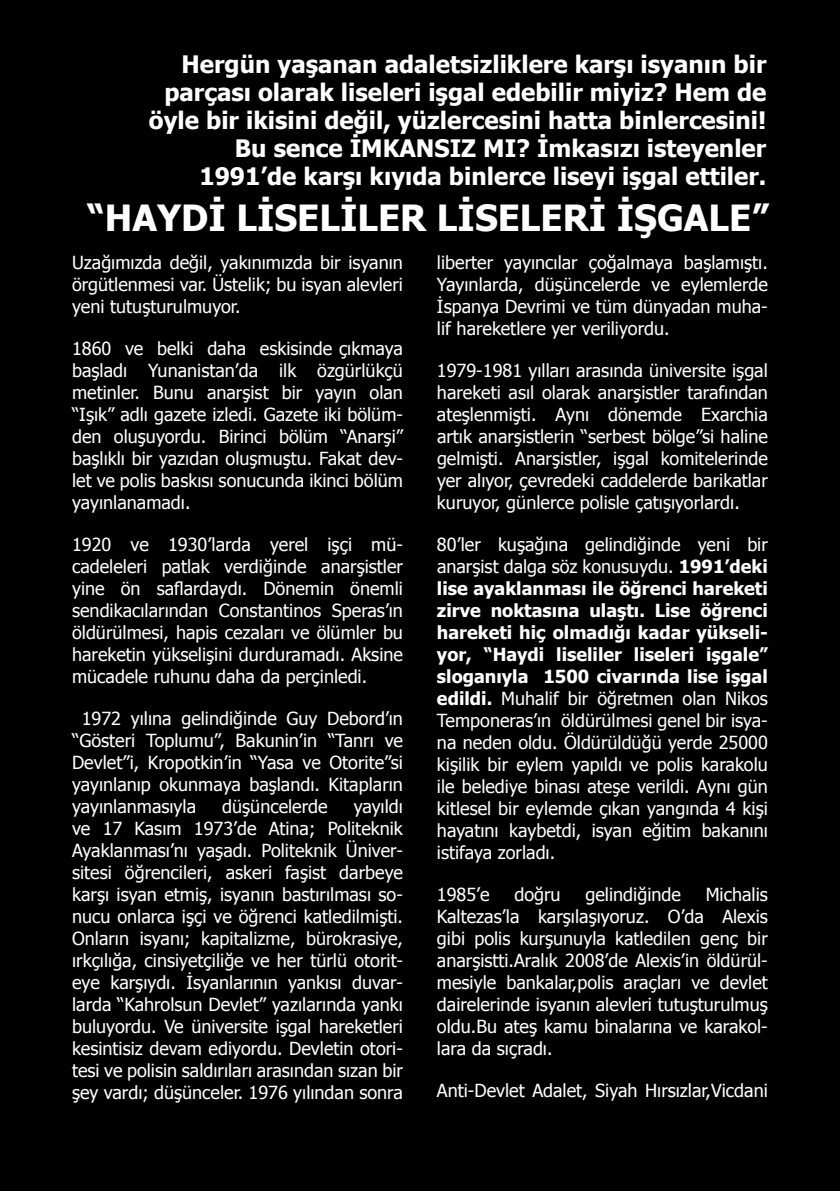
<style>
.page{position:relative;width:840px;height:1191px;background:#fff}
.page>*{position:absolute;margin:0;border:0;box-sizing:border-box;transform-origin:0 0}
.t1{font:700 36px "Tahoma";color:#fff}
.t2{font:700 24px/28px "Tahoma";color:#fff;text-align:right}
.t3{font:18px/22px "Tahoma";color:#fff;text-align:justify}
.s1{font-weight:700}
</style>
<div class="page">
<div style="left:0;top:0;width:839px;height:1191px;background:#000"></div>
<p class="t2" style="left:149px;top:48px;width:618px">Hergün yaşanan adaletsizliklere karşı isyanın bir parçası olarak liseleri işgal edebilir miyiz? Hem de öyle bir ikisini değil, yüzlercesini hatta binlercesini!<br>Bu sence İMKANSIZ MI? İmkasızı isteyenler 1991’de karşı kıyıda binlerce liseyi işgal ettiler.</p>
<h1 class="t1" style="left:87px;top:192px;width:683px">“HAYDİ LİSELİLER LİSELERİ İŞGALE”</h1>
<p class="t3" style="left:72px;top:251px;width:332px">Uzağımızda değil, yakınımızda bir isyanın örgütlenmesi var. Üstelik; bu isyan alevleri yeni tutuşturulmuyor.</p>
<p class="t3" style="left:72px;top:337px;width:332px">1860 ve belki daha eskisinde çıkmaya başladı Yunanistan’da ilk özgürlükçü metinler. Bunu anarşist bir yayın olan “Işık” adlı gazete izledi. Gazete iki bölüm&shy;den oluşuyordu. Birinci bölüm “Anarşi” başlıklı bir yazıdan oluşmuştu. Fakat dev&shy;let ve polis baskısı sonucunda ikinci bölüm yayınlanamadı.</p>
<p class="t3" style="left:72px;top:533px;width:332px">1920 ve 1930’larda yerel işçi mü&shy;cadeleleri patlak verdiğinde anarşistler yine ön saflardaydı. Dönemin önemli sendikacılarından Constantinos Speras’ın öldürülmesi, hapis cezaları ve ölümler bu hareketin yükselişini durduramadı. Aksine mücadele ruhunu daha da perçinledi.</p>
<p class="t3" style="left:72px;top:707px;width:332px;text-indent:10px">1972 yılına gelindiğinde Guy Debord’ın “Gösteri Toplumu”, Bakunin’in “Tanrı ve Devlet”i, Kropotkin’in “Yasa ve Otorite”si yayınlanıp okunmaya başlandı. Kitapların yayınlanmasıyla</p>
<p class="t3" style="left:72px;top:795px;width:332px;text-indent:281px">yayıldı ve 17 Kasım 1973’de Atina; Politeknik Ayaklanması’nı yaşadı. Politeknik Üniver&shy;sitesi öğrencileri, askeri faşist darbeye karşı isyan etmiş, isyanın bastırılması so&shy;nucu onlarca işçi ve öğrenci katledilmişti.<br>Onların isyanı; kapitalizme, bürokrasiye, ırkçılığa, cinsiyetçiliğe ve her türlü otorit&shy;eye karşıydı. İsyanlarının yankısı duvar&shy;larda “Kahrolsun Devlet” yazılarında yankı buluyordu. Ve üniversite işgal hareketleri kesintisiz devam ediyordu. Devletin otori&shy;tesi ve polisin saldırıları arasından sızan bir şey vardı; düşünceler. 1976 yılından sonra</p>
<p class="t3" style="left:222px;top:795px;width:107px">düşüncelerde</p>
<p class="t3" style="left:436px;top:251px;width:332px">liberter yayıncılar çoğalmaya başlamıştı.<br>Yayınlarda, düşüncelerde ve eylemlerde İspanya Devrimi ve tüm dünyadan muha&shy;lif hareketlere yer veriliyordu.</p>
<p class="t3" style="left:436px;top:359px;width:332px">1979-1981 yılları arasında üniversite işgal hareketi asıl olarak anarşistler tarafından ateşlenmişti. Aynı dönemde Exarchia artık anarşistlerin “serbest bölge”si haline gelmişti. Anarşistler, işgal komitelerinde yer alıyor, çevredeki caddelerde barikatlar kuruyor, günlerce polisle çatışıyorlardı.</p>
<p class="t3" style="left:436px;top:533px;width:332px">80’ler kuşağına gelindiğinde yeni bir anarşist dalga söz konusuydu. <span class="s1">1991’deki lise ayaklanması ile öğrenci hareketi zirve noktasına ulaştı. Lise öğrenci hareketi hiç olmadığı kadar yükseli&shy;yor, “Haydi liseliler liseleri işgale” sloganıyla 1500 civarında lise işgal edildi.</span> Muhalif bir öğretmen olan Nikos Temponeras’ın öldürülmesi genel bir isya&shy;na neden oldu. Öldürüldüğü yerde 25000 kişilik bir eylem yapıldı ve polis karakolu ile belediye binası ateşe verildi. Aynı gün kitlesel bir eylemde çıkan yangında 4 kişi hayatını kaybetdi, isyan eğitim bakanını istifaya zorladı.</p>
<p class="t3" style="left:436px;top:883px;width:54px">1985’e</p>
<p class="t3" style="left:514px;top:883px;width:48px">doğru</p>
<p class="t3" style="left:585px;top:883px;width:97px">gelindiğinde</p>
<p class="t3" style="left:436px;top:883px;width:332px;text-indent:268px">Michalis Kaltezas’la karşılaşıyoruz. O’da Alexis gibi polis kurşunuyla katledilen genç bir anarşistti.Aralık 2008’de Alexis’in öldürül&shy;mesiyle bankalar,polis araçları ve devlet dairelerinde isyanın alevleri tutuşturulmuş oldu.Bu ateş kamu binalarına ve karakol&shy;lara da sıçradı.</p>
<p class="t3" style="left:436px;top:1079px;width:332px">Anti-Devlet Adalet, Siyah Hırsızlar,Vicdani</p>
</div>
